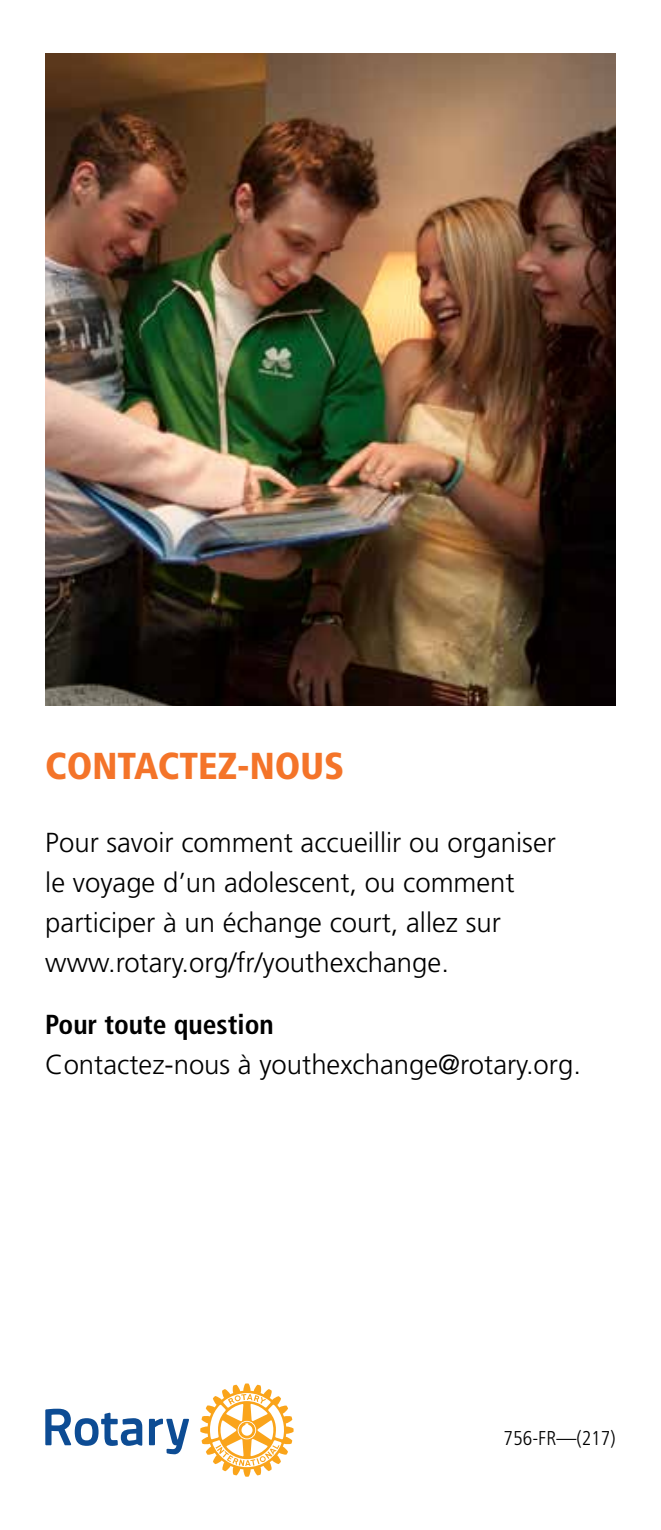
<style>
.page{position:relative;width:661px;height:1530px;background:#fff}
.page>*{position:absolute;margin:0;border:0;box-sizing:border-box;transform-origin:0 0}
.t1{font:900 condensed 37.5px "Frutiger LT Std";color:#f47429}
.t2{font:300 27.5px/40px "Frutiger LT Std";color:#000}
.t3{font:700 condensed 27.5px "Frutiger LT Std";color:#000}
.t4{font:300 condensed 20px "Frutiger LT Std";color:#000}
</style>
<div class="page">
<svg style="left:45px;top:1409px;width:144px;height:45px"></svg>
<svg style="left:200px;top:1383px;width:93px;height:94px"></svg>
<img style="left:45px;top:53px;width:570px;height:653px">
<h1 class="t1" style="left:45px;top:743px;width:300px">CONTACTEZ-NOUS</h1>
<p class="t2" style="left:45px;top:822px;width:512px">Pour savoir comment accueillir ou organiser le voyage d’un adolescent, ou comment participer à un échange court, allez sur www.rotary.org/fr/youthexchange.</p>
<p class="t3" style="left:45px;top:1008px;width:230px">Pour toute question</p>
<p class="t2" style="left:45px;top:1045px;width:537px">Contactez-nous à youthexchange@rotary.org.</p>
<p class="t4" style="left:503px;top:1427px;width:114px">756-FR—(217)</p>
</div>
